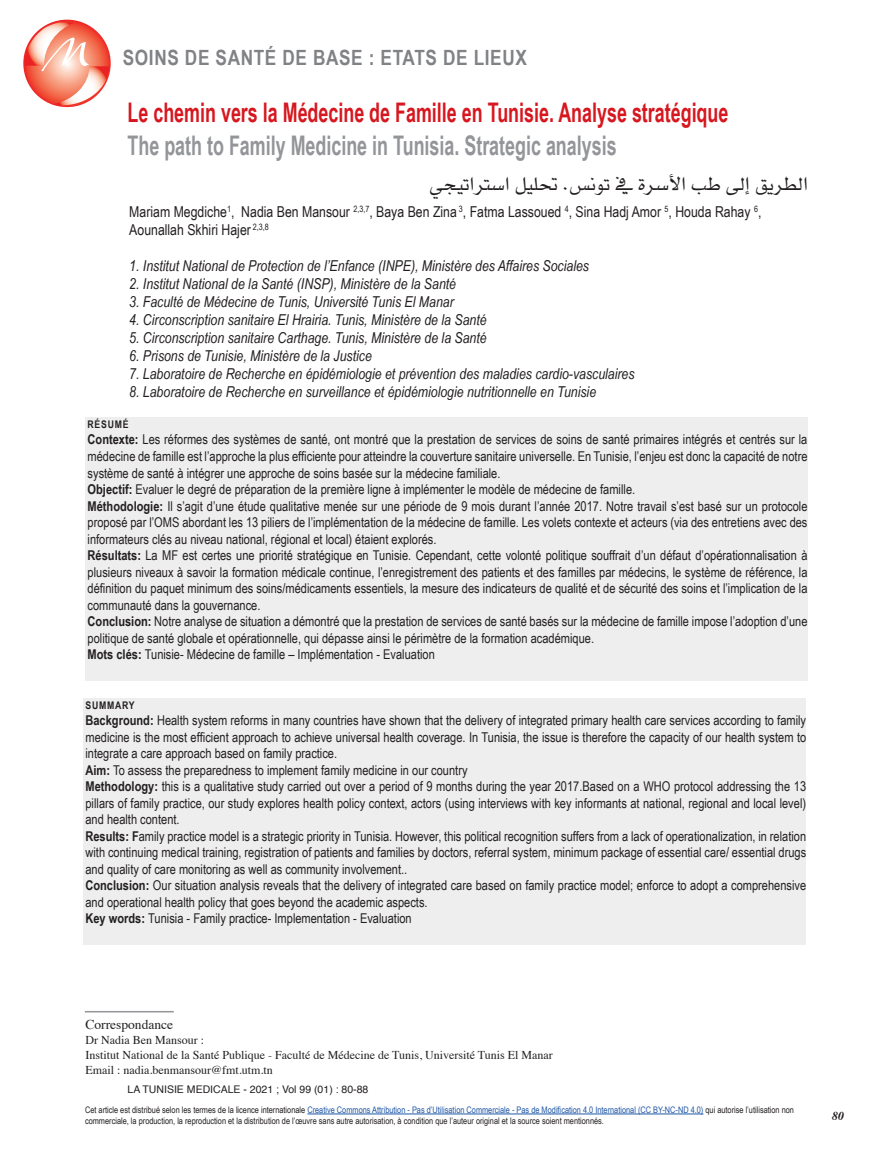
<style>
.page{position:relative;width:893px;height:1149px;background:#fff}
.page>*{position:absolute;margin:0;border:0;box-sizing:border-box;transform-origin:0 0}
.t1{font:700 27px "Arial Narrow";color:#d7171f;scale:.81 1}
.t2{font:700 27px "Arial Narrow";color:#939598;scale:.81 1}
.t3{font:24px "Muna";color:#231f20}
.t4{font:700 21px "Arial Narrow";letter-spacing:.03em;color:#808285}
.t5{font:italic 15px "Arial Narrow";color:#231f20}
.t6{font:15px/18px "Arial Narrow";color:#231f20}
.t7{font:13.5px/16.5px "Arial Narrow";color:#231f20}
.t8{font:13.5px "Times";color:#231f20}
.t9{font:12px/15px "Times";color:#231f20}
.t10{font:italic 700 12px "Times";color:#231f20}
.t11{font:10.5px "Helvetica";color:#231f20}
.t12{font:700 10.5px "Arial Narrow";letter-spacing:.07em;color:#231f20}
.t13{font:9px/10.8px "Arial Narrow";color:#231f20}
.s1{font-weight:700}
.s2{color:#1e56a6}
</style>
<div class="page">
<div style="left:83px;top:697px;width:723px;height:247px;background:#eeeeef"></div>
<div style="left:85px;top:417px;width:722px;height:263px;background:#eeeeef"></div>
<hr style="left:85px;top:1010px;width:89px;height:2px;background:#939598">
<svg style="left:23px;top:20px;width:88px;height:87px"></svg>
<svg style="left:24px;top:23px;width:85px;height:82px"></svg>
<hr style="left:307px;top:1113px;width:396px;height:1px;background:#1e56a6">
<h3 class="t4" style="left:123px;top:42px;width:406px">SOINS DE SANTÉ DE BASE : ETATS DE LIEUX</h3>
<h1 class="t1" style="left:128px;top:92px;width:743px">Le chemin vers la Médecine de Famille en Tunisie. Analyse stratégique</h1>
<h1 class="t2" style="left:128px;top:125px;width:605px">The path to Family Medicine in Tunisia. Strategic analysis</h1>
<h2 class="t3" style="left:430px;top:168px;width:379px">ستر ا ت يجي ح تل يلا س. ي فت و ن سر ة باأ ل ا لطريقإ لىط</h2>
<p class="t6" style="left:129px;top:202px;width:634px">Mariam Megdiche<sup>1</sup>, Nadia Ben Mansour <sup>2,3,7</sup>, Baya Ben Zina <sup>3</sup>, Fatma Lassoued <sup>4</sup>, Sina Hadj Amor <sup>5</sup>, Houda Rahay <sup>6</sup>,<br>Aounallah Skhiri Hajer <sup>2,3,8</sup></p>
<p class="t5" style="left:129px;top:255px;width:461px">1. Institut National de Protection de l’Enfance (INPE), Ministère des Affaires Sociales</p>
<p class="t5" style="left:129px;top:273px;width:328px">2. Institut National de la Santé (INSP), Ministère de la Santé</p>
<p class="t5" style="left:129px;top:291px;width:326px">3. Faculté de Médecine de Tunis, Université Tunis El Manar</p>
<p class="t5" style="left:129px;top:309px;width:359px">4. Circonscription sanitaire El Hrairia. Tunis, Ministère de la Santé</p>
<p class="t5" style="left:129px;top:327px;width:359px">5. Circonscription sanitaire Carthage. Tunis, Ministère de la Santé</p>
<p class="t5" style="left:129px;top:345px;width:244px">6. Prisons de Tunisie, Ministère de la Justice</p>
<p class="t5" style="left:129px;top:363px;width:507px">7. Laboratoire de Recherche en épidémiologie et prévention des maladies cardio-vasculaires</p>
<p class="t5" style="left:129px;top:381px;width:468px">8. Laboratoire de Recherche en surveillance et épidémiologie nutritionnelle en Tunisie</p>
<p class="t12" style="left:88px;top:416px;width:42px">RÉSUMÉ</p>
<p class="t7" style="left:88px;top:431px;width:721px"><span class="s1">Contexte:</span> Les réformes des systèmes de santé, ont montré que la prestation de services de soins de santé primaires intégrés et centrés sur la médecine de famille est l’approche la plus efficiente pour atteindre la couverture sanitaire universelle. En Tunisie, l’enjeu est donc la capacité de notre système de santé à intégrer une approche de soins basée sur la médecine familiale.<br><span class="s1">Objectif:</span> Evaluer le degré de préparation de la première ligne à implémenter le modèle de médecine de famille.<br><span class="s1">Méthodologie:</span> Il s’agit d’une étude qualitative menée sur une période de 9 mois durant l’année 2017. Notre travail s’est basé sur un protocole proposé par l’OMS abordant les 13 piliers de l’implémentation de la médecine de famille. Les volets contexte et acteurs (via des entretiens avec des informateurs clés au niveau national, régional et local) étaient explorés.<br><span class="s1">Résultats:</span> La MF est certes une priorité stratégique en Tunisie. Cependant, cette volonté politique souffrait d’un défaut d’opérationnalisation à plusieurs niveaux à savoir la formation médicale continue, l’enregistrement des patients et des familles par médecins, le système de référence, la définition du paquet minimum des soins/médicaments essentiels, la mesure des indicateurs de qualité et de sécurité des soins et l’implication de la communauté dans la gouvernance.<br><span class="s1">Conclusion:</span> Notre analyse de situation a démontré que la prestation de services de santé basés sur la médecine de famille impose l’adoption d’une politique de santé globale et opérationnelle, qui dépasse ainsi le périmètre de la formation académique.<br><span class="s1">Mots clés:</span> Tunisie- Médecine de famille – Implémentation - Evaluation</p>
<p class="t12" style="left:85px;top:697px;width:51px">SUMMARY</p>
<p class="t7" style="left:85px;top:711px;width:722px"><span class="s1">Background:</span> Health system reforms in many countries have shown that the delivery of integrated primary health care services according to family medicine is the most efficient approach to achieve universal health coverage. In Tunisia, the issue is therefore the capacity of our health system to integrate a care approach based on family practice.<br><span class="s1">Aim:</span> To assess the preparedness to implement family medicine in our country<br><span class="s1">Methodology:</span> this is a qualitative study carried out over a period of 9 months during the year 2017.Based on a WHO protocol addressing the 13 pillars of family practice, our study explores health policy context, actors (using interviews with key informants at national, regional and local level) and health content.<br><span class="s1">Results: F</span>amily practice model is a strategic priority in Tunisia. However, this political recognition suffers from a lack of operationalization, in relation with continuing medical training, registration of patients and families by doctors, referral system, minimum package of essential care/ essential drugs and quality of care monitoring as well as community involvement..<br><span class="s1">Conclusion:</span> Our situation analysis reveals that the delivery of integrated care based on family practice model; enforce to adopt a comprehensive and operational health policy that goes beyond the academic aspects.<br><span class="s1">Key words:</span> Tunisia - Family practice- Implementation - Evaluation</p>
<p class="t8" style="left:85px;top:1011px;width:89px">Correspondance</p>
<p class="t9" style="left:85px;top:1031px;width:469px">Dr Nadia Ben Mansour :<br>Institut National de la Santé Publique - Faculté de Médecine de Tunis, Université Tunis El Manar<br>Email : nadia.benmansour@fmt.utm.tn</p>
<p class="t11" style="left:128px;top:1080px;width:242px">LA TUNISIE MEDICALE - 2021 ; Vol 99 (01) : 80-88</p>
<p class="t13" style="left:85px;top:1103px;width:710px">Cet article est distribué selon les termes de la licence internationale <span class="s2">Creative Commons Attribution - Pas d’Utilisation Commerciale - Pas de Modification 4.0 International (CC BY-NC-ND 4.0)</span> qui autorise l’utilisation non commerciale, la production, la reproduction et la distribution de l’œuvre sans autre autorisation, à condition que l’auteur original et la source soient mentionnés.</p>
<p class="t10" style="left:832px;top:1103px;width:13px">80</p>
</div>
